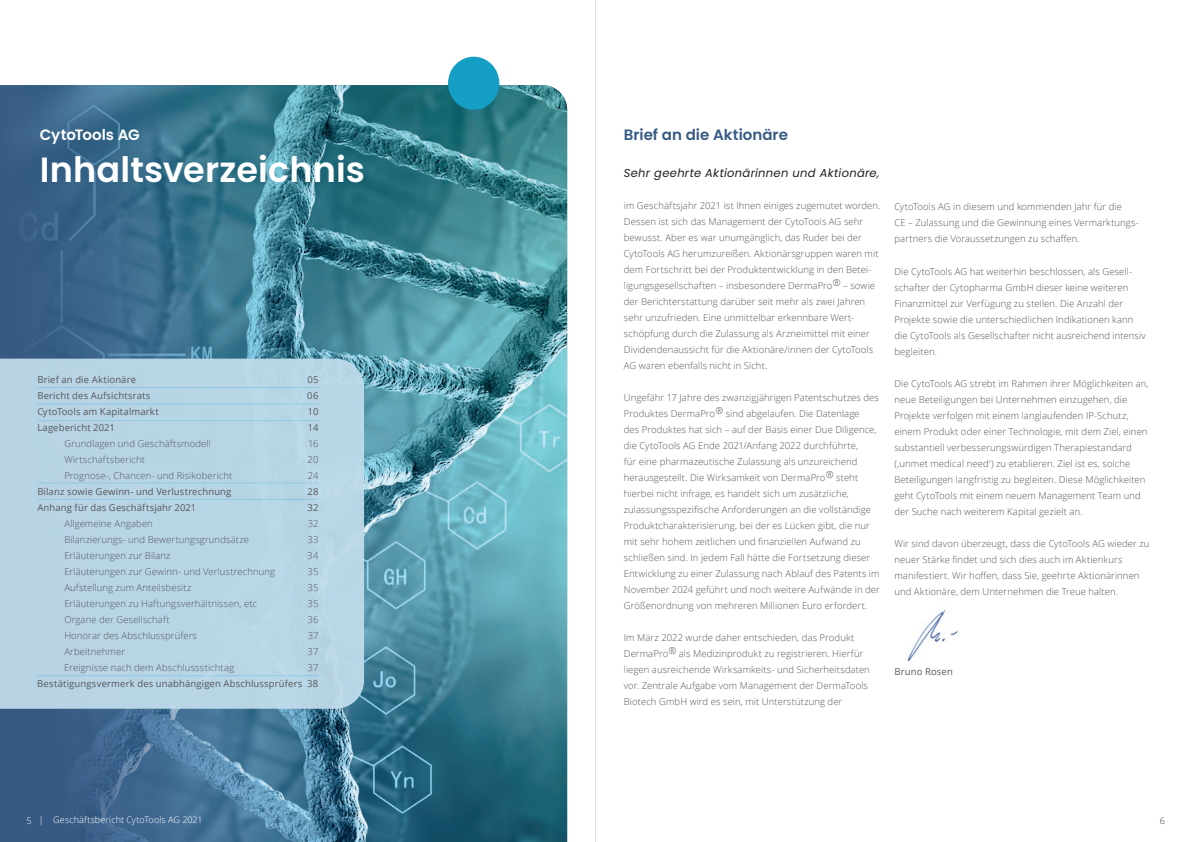
<style>
.page{position:relative;width:1191px;height:842px;background:#fff}
.page>*{position:absolute;margin:0;border:0;box-sizing:border-box;transform-origin:0 0}
.t1{font:600 35px "Poppins";letter-spacing:.005em;color:#fff}
.t2{font:600 15px "Poppins";color:#375a84}
.t3{font:600 15px "Poppins";color:#fff}
.t4{font:italic 11.5px "Poppins";letter-spacing:.025em;color:#231f20}
.t5{font:300 9.5px/16px "Open Sans";letter-spacing:.01em;color:#57585a}
.t6{font:9.5px "Open Sans";letter-spacing:.015em;color:#57585a}
.t7{font:300 9px "Open Sans";letter-spacing:.015em;color:#fff}
.t8{font:300 9px "Open Sans";color:#363536}
</style>
<div class="page">
<img style="left:0;top:85px;width:567px;height:757px">
<div style="left:448px;top:57px;width:51px;height:53px;background:#169fc5;border-radius:50%"></div>
<img style="left:907px;top:609px;width:52px;height:53px">
<hr style="left:595px;top:0;width:1px;height:842px;background:#dcdddf">
<div style="left:0;top:359px;width:364px;height:350px;background:#b8d5e5"></div>
<hr style="left:37px;top:387px;width:282px;height:1px;background:#375a84">
<hr style="left:37px;top:404px;width:282px;height:1px;background:#375a84">
<hr style="left:37px;top:420px;width:282px;height:1px;background:#375a84">
<hr style="left:37px;top:482px;width:282px;height:1px;background:#375a84">
<hr style="left:37px;top:499px;width:282px;height:1px;background:#375a84">
<hr style="left:37px;top:675px;width:282px;height:1px;background:#375a84">
<h2 class="t3" style="left:40px;top:127px;width:101px">CytoTools AG</h2>
<h1 class="t1" style="left:40px;top:150px;width:327px">Inhaltsverzeichnis</h1>
<p class="t6" style="left:37px;top:373px;width:100px">Brief an die Aktionäre</p>
<p class="t6" style="left:307px;top:373px;width:13px">05</p>
<p class="t6" style="left:37px;top:389px;width:114px">Bericht des Aufsichtsrats</p>
<p class="t6" style="left:307px;top:389px;width:13px">06</p>
<p class="t6" style="left:37px;top:405px;width:123px">CytoTools am Kapitalmarkt</p>
<p class="t6" style="left:308px;top:405px;width:12px">10</p>
<p class="t6" style="left:37px;top:421px;width:79px">Lagebericht 2021</p>
<p class="t6" style="left:308px;top:421px;width:12px">14</p>
<p class="t5" style="left:64px;top:435px;width:148px">Grundlagen und Geschäftsmodell</p>
<p class="t5" style="left:308px;top:435px;width:12px">16</p>
<p class="t5" style="left:64px;top:451px;width:82px">Wirtschaftsbericht</p>
<p class="t5" style="left:308px;top:451px;width:12px">20</p>
<p class="t5" style="left:64px;top:467px;width:170px">Prognose-, Chancen- und Risikobericht</p>
<p class="t5" style="left:308px;top:467px;width:12px">24</p>
<p class="t6" style="left:37px;top:485px;width:196px">Bilanz sowie Gewinn- und Verlustrechnung</p>
<p class="t6" style="left:307px;top:485px;width:13px">28</p>
<p class="t6" style="left:37px;top:501px;width:160px">Anhang für das Geschäftsjahr 2021</p>
<p class="t6" style="left:307px;top:501px;width:12px">32</p>
<p class="t5" style="left:64px;top:515px;width:90px">Allgemeine Angaben</p>
<p class="t5" style="left:308px;top:515px;width:12px">32</p>
<p class="t5" style="left:64px;top:531px;width:186px">Bilanzierungs- und Bewertungsgrundsätze</p>
<p class="t5" style="left:307px;top:531px;width:12px">33</p>
<p class="t5" style="left:64px;top:547px;width:108px">Erläuterungen zur Bilanz</p>
<p class="t5" style="left:307px;top:547px;width:13px">34</p>
<p class="t5" style="left:64px;top:563px;width:212px">Erläuterungen zur Gewinn- und Verlustrechnung</p>
<p class="t5" style="left:308px;top:563px;width:12px">35</p>
<p class="t5" style="left:64px;top:579px;width:129px">Aufstellung zum Anteilsbesitz</p>
<p class="t5" style="left:308px;top:579px;width:12px">35</p>
<p class="t5" style="left:64px;top:595px;width:194px">Erläuterungen zu Haftungsverhältnissen, etc</p>
<p class="t5" style="left:308px;top:595px;width:12px">35</p>
<p class="t5" style="left:64px;top:611px;width:107px">Organe der Gesellschaft</p>
<p class="t5" style="left:307px;top:611px;width:12px">36</p>
<p class="t5" style="left:64px;top:627px;width:134px">Honorar des Abschlussprüfers</p>
<p class="t5" style="left:308px;top:627px;width:12px">37</p>
<p class="t5" style="left:64px;top:643px;width:62px">Arbeitnehmer</p>
<p class="t5" style="left:308px;top:643px;width:12px">37</p>
<p class="t5" style="left:64px;top:659px;width:171px">Ereignisse nach dem Abschlussstichtag</p>
<p class="t5" style="left:308px;top:659px;width:12px">37</p>
<p class="t6" style="left:37px;top:677px;width:282px">Bestätigungsvermerk des unabhängigen Abschlussprüfers 38</p>
<h2 class="t2" style="left:624px;top:127px;width:166px">Brief an die Aktionäre</h2>
<p class="t4" style="left:624px;top:167px;width:257px">Sehr geehrte Aktionärinnen und Aktionäre,</p>
<p class="t5" style="left:624px;top:198px;width:258px">im Geschäftsjahr 2021 ist Ihnen einiges zugemutet worden.<br>Dessen ist sich das Management der CytoTools AG sehr bewusst. Aber es war unumgänglich, das Ruder bei der CytoTools AG herumzureißen. Aktionärsgruppen waren mit dem Fortschritt bei der Produktentwicklung in den Betei&shy;ligungsgesellschaften – insbesondere DermaPro® – sowie der Berichterstattung darüber seit mehr als zwei Jahren sehr unzufrieden. Eine unmittelbar erkennbare Wert&shy;schöpfung durch die Zulassung als Arzneimittel mit einer Dividendenaussicht für die Aktionäre/innen der CytoTools AG waren ebenfalls nicht in Sicht.</p>
<p class="t5" style="left:624px;top:390px;width:257px">Ungefähr 17 Jahre des zwanzigjährigen Patentschutzes des Produktes DermaPro® sind abgelaufen. Die Datenlage<br>des Produktes hat sich – auf der Basis einer Due Diligence, die CytoTools AG Ende 2021/Anfang 2022 durchführte,<br>für eine pharmazeutische Zulassung als unzureichend herausgestellt. Die Wirksamkeit von DermaPro® steht hierbei nicht infrage, es handelt sich um zusätzliche, zulassungsspezifische Anforderungen an die vollständige Produktcharakterisierung, bei der es Lücken gibt, die nur mit sehr hohem zeitlichen und finanziellen Aufwand zu schließen sind. In jedem Fall hätte die Fortsetzung dieser Entwicklung zu einer Zulassung nach Ablauf des Patents im November 2024 geführt und noch weitere Aufwände in der Größenordnung von mehreren Millionen Euro erfordert.</p>
<p class="t5" style="left:624px;top:630px;width:247px">Im März 2022 wurde daher entschieden, das Produkt DermaPro® als Medizinprodukt zu registrieren. Hierfür liegen ausreichende Wirksamkeits- und Sicherheitsdaten vor. Zentrale Aufgabe vom Management der DermaTools Biotech GmbH wird es sein, mit Unterstützung der</p>
<p class="t5" style="left:894px;top:198px;width:246px">CytoTools AG in diesem und kommenden Jahr für die<br>CE – Zulassung und die Gewinnung eines Vermarktungs&shy;partners die Voraussetzungen zu schaffen.</p>
<p class="t5" style="left:894px;top:263px;width:253px">Die CytoTools AG hat weiterhin beschlossen, als Gesell&shy;schafter der Cytopharma GmbH dieser keine weiteren Finanzmittel zur Verfügung zu stellen. Die Anzahl der Projekte sowie die unterschiedlichen Indikationen kann die CytoTools als Gesellschafter nicht ausreichend intensiv begleiten.</p>
<p class="t5" style="left:894px;top:375px;width:256px">Die CytoTools AG strebt im Rahmen ihrer Möglichkeiten an, neue Beteiligungen bei Unternehmen einzugehen, die Projekte verfolgen mit einem langlaufenden IP-Schutz, einem Produkt oder einer Technologie, mit dem Ziel, einen substantiell verbesserungswürdigen Therapiestandard (‚unmet medical need‘) zu etablieren. Ziel ist es, solche Beteiligungen langfristig zu begleiten. Diese Möglichkeiten geht CytoTools mit einem neuem Management Team und der Suche nach weiterem Kapital gezielt an.</p>
<p class="t5" style="left:894px;top:535px;width:256px">Wir sind davon überzeugt, dass die CytoTools AG wieder zu neuer Stärke findet und sich dies auch im Aktienkurs manifestiert. Wir hoffen, dass Sie, geehrte Aktionärinnen und Aktionäre, dem Unternehmen die Treue halten.</p>
<p class="t6" style="left:894px;top:665px;width:60px">Bruno Rosen</p>
<p class="t7" style="left:26px;top:814px;width:178px">5 | Geschäftsbericht CytoTools AG 2021</p>
<p class="t8" style="left:1159px;top:815px;width:7px">6</p>
</div>
